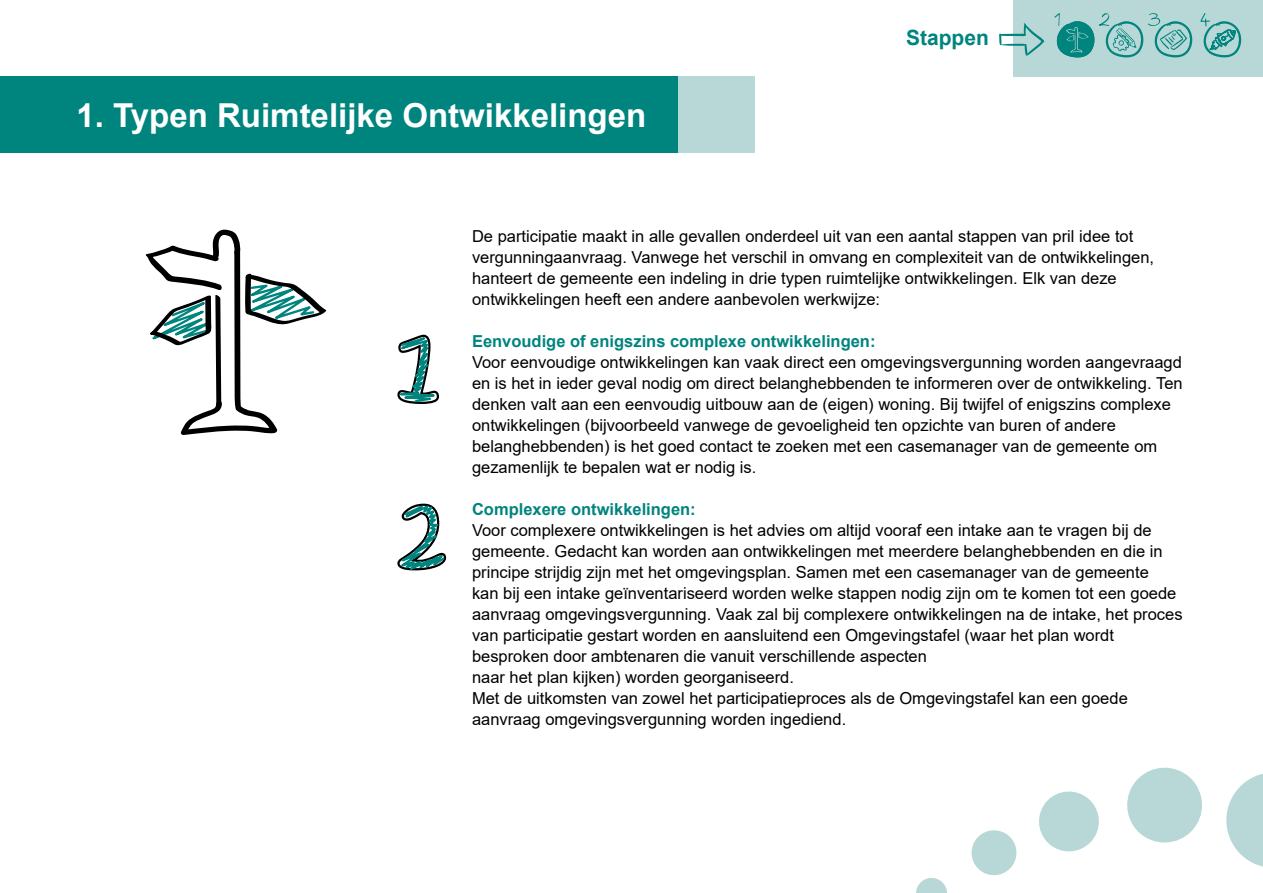
<style>
.page{position:relative;width:1263px;height:893px;background:#fff}
.page>*{position:absolute;margin:0;border:0;box-sizing:border-box;transform-origin:0 0}
.t1{font:700 33px "Arial";color:#fff}
.t2{font:700 21px "Arial";color:#00847e}
.t3{font:16.5px/21px "Arial";color:#000}
.t4{font:700 16.5px "Arial";color:#00847e}
</style>
<div class="page">
<svg style="left:1226px;top:773px;width:37px;height:94px"></svg>
<svg style="left:1127px;top:767px;width:75px;height:76px"></svg>
<svg style="left:1039px;top:791px;width:60px;height:61px"></svg>
<svg style="left:971px;top:830px;width:46px;height:46px"></svg>
<svg style="left:916px;top:878px;width:31px;height:15px"></svg>
<div style="left:1013px;top:0;width:250px;height:77px;background:#b7d8d7"></div>
<svg style="left:999px;top:23px;width:45px;height:33px"></svg>
<svg style="left:1200px;top:13px;width:42px;height:45px"></svg>
<div style="left:0;top:77px;width:713px;height:76px;background:#00847e"></div>
<div style="left:678px;top:77px;width:77px;height:76px;background:#b7d8d7"></div>
<svg style="left:1054px;top:13px;width:139px;height:45px"></svg>
<svg style="left:397px;top:503px;width:50px;height:68px"></svg>
<svg style="left:397px;top:334px;width:42px;height:70px"></svg>
<svg style="left:145px;top:229px;width:182px;height:206px"></svg>
<h1 class="t1" style="left:77px;top:92px;width:571px">1. Typen Ruimtelijke Ontwikkelingen</h1>
<p class="t2" style="left:906px;top:23px;width:84px">Stappen</p>
<p class="t3" style="left:472px;top:225px;width:684px">De participatie maakt in alle gevallen onderdeel uit van een aantal stappen van pril idee tot vergunningaanvraag. Vanwege het verschil in omvang en complexiteit van de ontwikkelingen, hanteert de gemeente een indeling in drie typen ruimtelijke ontwikkelingen. Elk van deze ontwikkelingen heeft een andere aanbevolen werkwijze:</p>
<p class="t4" style="left:472px;top:329px;width:405px">Eenvoudige of enigszins complexe ontwikkelingen:</p>
<p class="t3" style="left:472px;top:351px;width:712px">Voor eenvoudige ontwikkelingen kan vaak direct een omgevingsvergunning worden aangevraagd en is het in ieder geval nodig om direct belanghebbenden te informeren over de ontwikkeling. Ten denken valt aan een eenvoudig uitbouw aan de (eigen) woning. Bij twijfel of enigszins complexe ontwikkelingen (bijvoorbeeld vanwege de gevoeligheid ten opzichte van buren of andere belanghebbenden) is het goed contact te zoeken met een casemanager van de gemeente om gezamenlijk te bepalen wat er nodig is.</p>
<p class="t4" style="left:472px;top:497px;width:225px">Complexere ontwikkelingen:</p>
<p class="t3" style="left:472px;top:519px;width:712px">Voor complexere ontwikkelingen is het advies om altijd vooraf een intake aan te vragen bij de gemeente. Gedacht kan worden aan ontwikkelingen met meerdere belanghebbenden en die in principe strijdig zijn met het omgevingsplan. Samen met een casemanager van de gemeente<br>kan bij een intake geïnventariseerd worden welke stappen nodig zijn om te komen tot een goede aanvraag omgevingsvergunning. Vaak zal bij complexere ontwikkelingen na de intake, het proces van participatie gestart worden en aansluitend een Omgevingstafel (waar het plan wordt besproken door ambtenaren die vanuit verschillende aspecten<br>naar het plan kijken) worden georganiseerd.<br>Met de uitkomsten van zowel het participatieproces als de Omgevingstafel kan een goede aanvraag omgevingsvergunning worden ingediend.</p>
</div>
